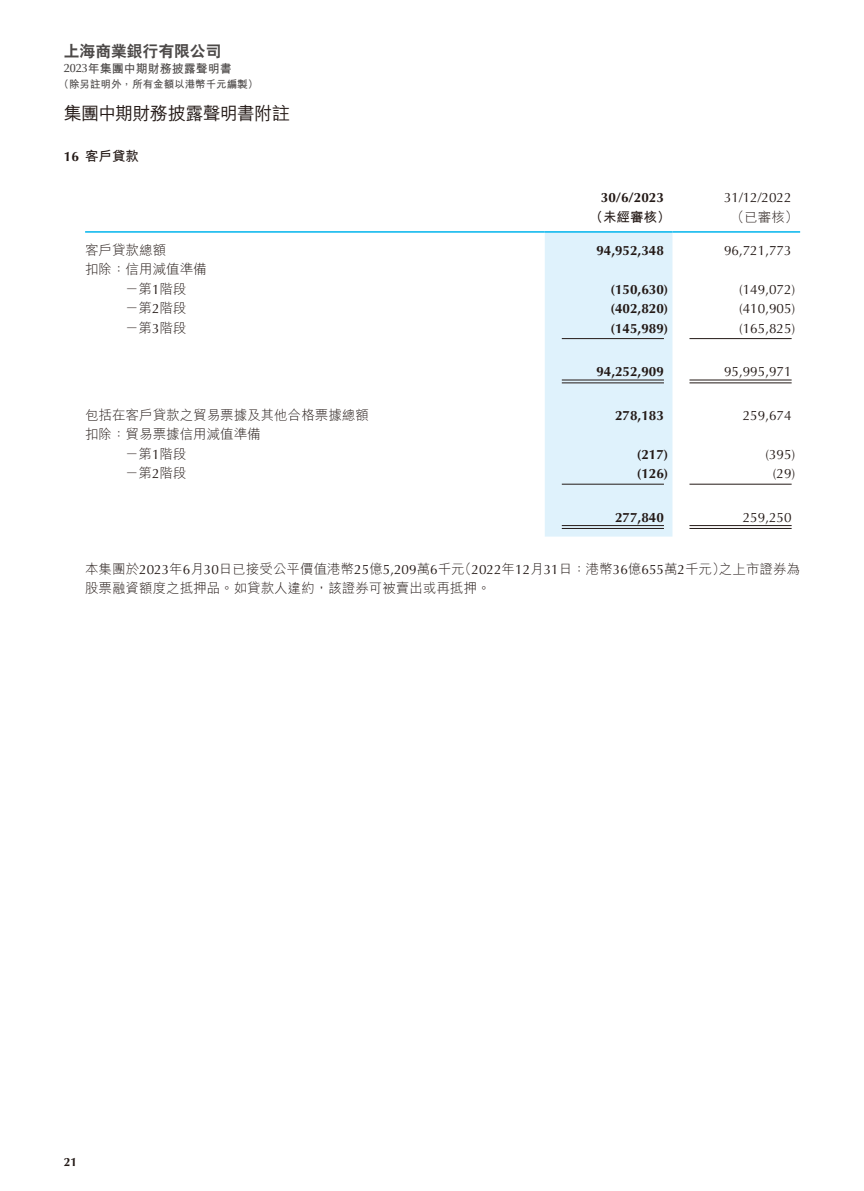
<style>
.page{position:relative;width:864px;height:1191px;background:#fff}
.page>*{position:absolute;margin:0;border:0;box-sizing:border-box;transform-origin:0 0}
.t1{font:18px "M Hei HK Medium E Ten B5 H";letter-spacing:-.04em;color:#231916}
.t2{font:15.75px "C Hei 2 HK Xbold E Ten B5 H";color:#4c4948}
.t3{font:13.5px/19.5px "M Hei HK Light E Ten B5 H";color:#231916}
.t4{font:700 13.5px "Optima LT Std";color:#231916}
.t5{font:13.5px "Optima LT Std";color:#231916}
.t6{font:13.5px "M Hei HK Bold E Ten B5 H";color:#231916}
.t7{font:12px "M Hei HK Bold E Ten B5 H";color:#4c4948}
.t8{font:700 12px "Optima LT Std";color:#231916}
.t9{font:10.5px "M Hei HK Bold E Ten B5 H";color:#4c4948}
.s1{font-family:"Optima LT Std";font-weight:500}
.s2{font-family:"Optima LT Std";font-weight:700}
.s3{font-family:"Optima LT Std"}
</style>
<div class="page">
<div style="left:545px;top:233px;width:127px;height:303px;background:#dff2fc"></div>
<hr style="left:85px;top:231px;width:459px;height:2px;background:#00b4ed">
<hr style="left:544px;top:231px;width:128px;height:2px;background:#00b4ed">
<hr style="left:672px;top:231px;width:127px;height:2px;background:#00b4ed">
<hr style="left:561px;top:338px;width:102px;height:1px;background:#231916">
<hr style="left:689px;top:338px;width:102px;height:1px;background:#231916">
<hr style="left:561px;top:379px;width:102px;height:1px;background:#231916">
<hr style="left:561px;top:382px;width:102px;height:1px;background:#231916">
<hr style="left:689px;top:379px;width:102px;height:1px;background:#231916">
<hr style="left:689px;top:382px;width:102px;height:1px;background:#231916">
<hr style="left:561px;top:484px;width:102px;height:1px;background:#231916">
<hr style="left:689px;top:484px;width:102px;height:1px;background:#231916">
<hr style="left:561px;top:525px;width:102px;height:1px;background:#231916">
<hr style="left:561px;top:528px;width:102px;height:1px;background:#231916">
<hr style="left:689px;top:525px;width:102px;height:1px;background:#231916">
<hr style="left:689px;top:528px;width:102px;height:1px;background:#231916">
<p class="t2" style="left:64px;top:45px;width:159px">上海商業銀行有限公司</p>
<p class="t7" style="left:64px;top:64px;width:169px"><span class="s1">2023</span>年集團中期財務披露聲明書</p>
<p class="t9" style="left:59px;top:80px;width:201px">（除另註明外，所有金額以港幣千元編製）</p>
<h1 class="t1" style="left:64px;top:107px;width:227px">集團中期財務披露聲明書附註</h1>
<p class="t6" style="left:64px;top:151px;width:77px"><span class="s2">16</span> 客戶貸款</p>
<p class="t4" style="left:600px;top:191px;width:65px">30/6/2023</p>
<p class="t6" style="left:589px;top:211px;width:82px">（未經審核）</p>
<p class="t5" style="left:723px;top:191px;width:69px">31/12/2022</p>
<p class="t3" style="left:730px;top:209px;width:69px">（已審核）</p>
<p class="t3" style="left:85px;top:242px;width:82px">客戶貸款總額</p>
<p class="t4" style="left:596px;top:243px;width:69px">94,952,348</p>
<p class="t5" style="left:723px;top:243px;width:69px">96,721,773</p>
<p class="t3" style="left:125px;top:261px;width:83px;text-indent:-40px">扣除：信用減值準備－第<span class="s3">1</span>階段</p>
<p class="t4" style="left:610px;top:282px;width:59px">(150,630)</p>
<p class="t5" style="left:738px;top:282px;width:58px">(149,072)</p>
<p class="t3" style="left:125px;top:300px;width:63px">－第<span class="s3">2</span>階段</p>
<p class="t4" style="left:610px;top:302px;width:59px">(402,820)</p>
<p class="t5" style="left:738px;top:302px;width:58px">(410,905)</p>
<p class="t3" style="left:125px;top:320px;width:63px">－第<span class="s3">3</span>階段</p>
<p class="t4" style="left:610px;top:321px;width:59px">(145,989)</p>
<p class="t5" style="left:738px;top:321px;width:58px">(165,825)</p>
<p class="t4" style="left:596px;top:365px;width:69px">94,252,909</p>
<p class="t5" style="left:723px;top:365px;width:69px">95,995,971</p>
<p class="t3" style="left:85px;top:407px;width:285px">包括在客戶貸款之貿易票據及其他合格票據總額</p>
<p class="t4" style="left:615px;top:408px;width:50px">278,183</p>
<p class="t5" style="left:742px;top:408px;width:50px">259,674</p>
<p class="t3" style="left:125px;top:426px;width:137px;text-indent:-40px">扣除：貿易票據信用減值準備－第<span class="s3">1</span>階段</p>
<p class="t4" style="left:636px;top:447px;width:33px">(217)</p>
<p class="t5" style="left:765px;top:447px;width:32px">(395)</p>
<p class="t3" style="left:125px;top:465px;width:63px">－第<span class="s3">2</span>階段</p>
<p class="t4" style="left:636px;top:467px;width:33px">(126)</p>
<p class="t5" style="left:772px;top:467px;width:24px">(29)</p>
<p class="t4" style="left:615px;top:510px;width:50px">277,840</p>
<p class="t5" style="left:742px;top:510px;width:50px">259,250</p>
<p class="t3" style="left:85px;top:561px;width:716px">本集團於<span class="s3">2023</span>年<span class="s3">6</span>月<span class="s3">30</span>日已接受公平價值港幣<span class="s3">25</span>億<span class="s3">5,209</span>萬<span class="s3">6</span>千元（<span class="s3">2022</span>年<span class="s3">12</span>月<span class="s3">31</span>日：港幣<span class="s3">36</span>億<span class="s3">655</span>萬<span class="s3">2</span>千元）之上市證券為股票融資額度之抵押品。如貸款人違約，該證券可被賣出或再抵押。</p>
<p class="t8" style="left:64px;top:1155px;width:15px">21</p>
</div>
